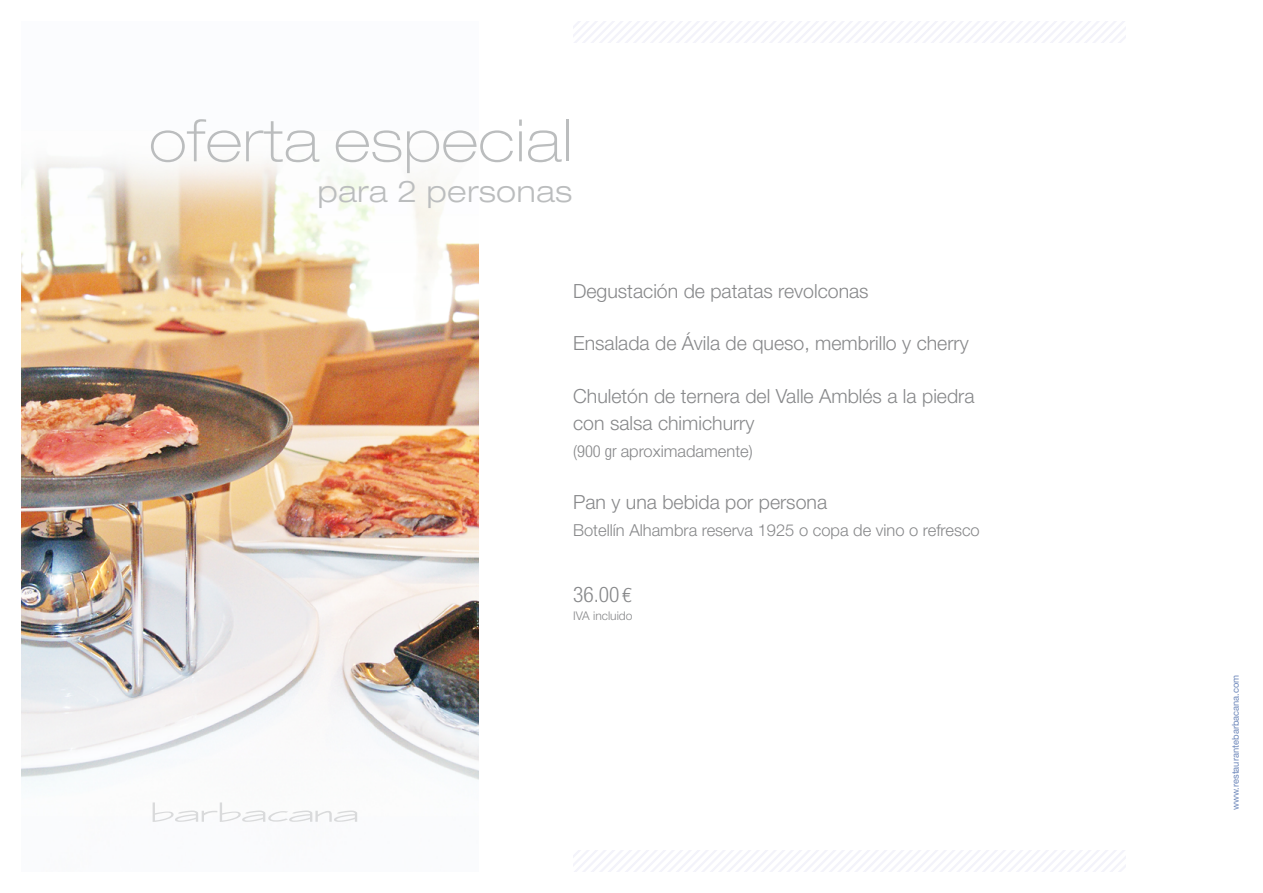
<style>
.page{position:relative;width:1263px;height:893px;background:#fff}
.page>*{position:absolute;margin:0;border:0;box-sizing:border-box;transform-origin:0 0}
.producto{font:100 expanded 58.5px "Helvetica Neue LT Std";letter-spacing:.02em;color:#bbbdbe}
.producto-2{font:300 expanded 30px "Helvetica Neue LT Std";letter-spacing:.02em;color:#bbbdbe}
.subapartado_con_desc{font:300 condensed 21.45px "Helvetica Neue LT Std";color:#87888a}
.subapartado{font:300 19.5px/27px "Helvetica Neue LT Std";color:#87888a}
.subapartado-2{font:300 16.5px "Helvetica Neue LT Std";color:#87888a}
.subapartado_con_desc-2{font:300 12px "Helvetica Neue LT Std";color:#87888a}
.apartado{font:9.3px "Helvetica Neue LT Std";color:#6d87ba}
.s1{font-stretch:condensed}
.s2{font-size:19.95px}
</style>
<div class="page">
<img style="left:21px;top:158px;width:457px;height:664px">
<svg style="left:153px;top:802px;width:204px;height:20px"></svg>
<svg style="left:573px;top:21px;width:552px;height:22px"></svg>
<svg style="left:573px;top:850px;width:552px;height:22px"></svg>
<p class="producto" style="left:149px;top:106px;width:424px">oferta especial</p>
<p class="producto-2" style="left:318px;top:173px;width:256px">para 2 personas</p>
<p class="subapartado" style="left:573px;top:277px;width:297px">Degustación de patatas revolconas</p>
<p class="subapartado" style="left:573px;top:329px;width:397px">Ensalada de Ávila de queso, membrillo y cherry</p>
<p class="subapartado" style="left:573px;top:382px;width:403px">Chuletón de ternera del Valle Amblés a la piedra con salsa chimichurry</p>
<p class="subapartado-2" style="left:573px;top:441px;width:181px">(<span class="s1">900 gr</span> aproximadamente)</p>
<p class="subapartado" style="left:573px;top:488px;width:255px">Pan y una bebida por persona</p>
<p class="subapartado-2" style="left:573px;top:520px;width:408px">Botellín Alhambra reserva 1925 o copa de vino o refresco</p>
<p class="subapartado_con_desc" style="left:573px;top:582px;width:60px">36.00 <span class="s2">€</span></p>
<p class="subapartado_con_desc-2" style="left:573px;top:608px;width:61px">IVA incluido</p>
<p class="apartado" style="left:1230px;top:810px;width:137px;rotate:-90deg">www.restaurantebarbacana.com</p>
</div>
